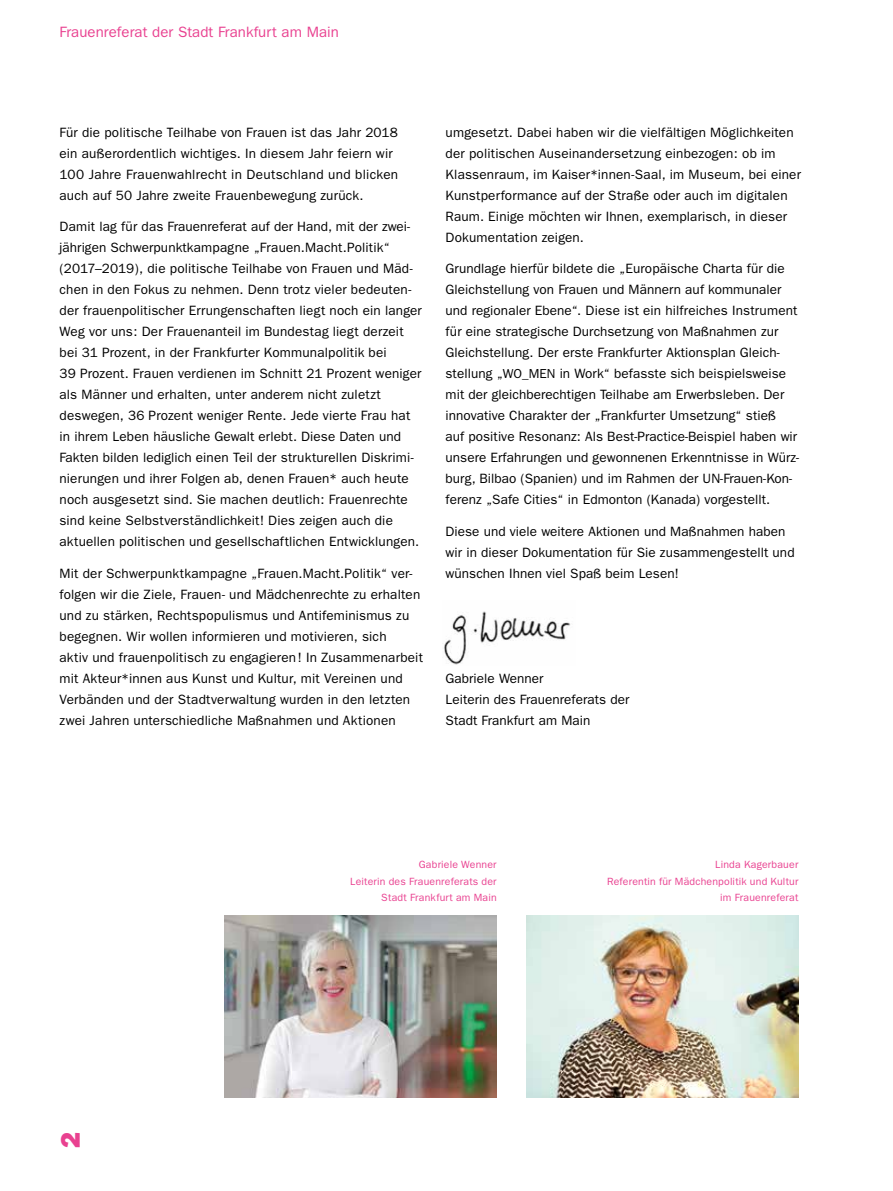
<style>
.page{position:relative;width:893px;height:1191px;background:#fff}
.page>*{position:absolute;margin:0;border:0;box-sizing:border-box;transform-origin:0 0}
.t1{font:800 27px "Franklin Gothic";color:#e94190}
.t2{font:15px "Franklin Gothic";letter-spacing:.005em;color:#e94190}
.t3{font:13.5px/21px "Franklin Gothic";letter-spacing:.01em;color:#000}
.t4{font:10.5px/16.5px "Franklin Gothic";letter-spacing:.015em;color:#e94190;text-align:right}
.s1{font-size:13.05px}
</style>
<div class="page">
<img style="left:444px;top:611px;width:127px;height:54px">
<img style="left:224px;top:915px;width:273px;height:182px">
<img style="left:526px;top:915px;width:272px;height:182px">
<p class="t2" style="left:60px;top:23px;width:281px">Frauenreferat der Stadt Frankfurt am Main</p>
<p class="t3" style="left:60px;top:122px;width:340px">Für die politische Teilhabe von Frauen ist das Jahr 2018 ein außerordentlich wichtiges. In diesem Jahr feiern wir 100 Jahre Frauenwahlrecht in Deutschland und blicken auch auf 50 Jahre zweite Frauenbewegung zurück.</p>
<p class="t3" style="left:60px;top:216px;width:364px">Damit lag für das Frauenreferat auf der Hand, mit der zwei&shy;jährigen Schwerpunktkampagne „Frauen.Macht.Politik“ (2017–2019), die politische Teilhabe von Frauen und Mäd&shy;chen in den Fokus zu nehmen. Denn trotz vieler bedeuten&shy;der frauenpolitischer Errungenschaften liegt noch ein langer Weg vor uns: Der Frauenanteil im Bundestag liegt derzeit bei 31 Prozent, in der Frankfurter Kommunalpolitik bei<br>39 Prozent. Frauen verdienen im Schnitt 21 Prozent weniger als Männer und erhalten, unter anderem nicht zuletzt deswegen, 36 Prozent weniger Rente. Jede vierte Frau hat in ihrem Leben häusliche Gewalt erlebt. Diese Daten und Fakten bilden lediglich einen Teil der strukturellen Diskrimi&shy;nierungen und ihrer Folgen ab, denen Frauen* auch heute noch ausgesetzt sind. Sie machen deutlich: Frauenrechte sind keine Selbstverständlichkeit! Dies zeigen auch die aktuellen politischen und gesellschaftlichen Entwicklungen.</p>
<p class="t3" style="left:60px;top:563px;width:365px">Mit der Schwerpunktkampagne „Frauen.Macht.Politik“ ver&shy;folgen wir die Ziele, Frauen- und Mädchenrechte zu erhalten und zu stärken, Rechtspopulismus und Antifeminismus zu begegnen. Wir wollen informieren und motivieren, sich<br>aktiv und frauenpolitisch zu engagieren! In Zusammenarbeit mit Akteur*innen aus Kunst und Kultur, mit Vereinen und Verbänden und der Stadtverwaltung wurden in den letzten zwei Jahren unterschiedliche Maßnahmen und Aktionen</p>
<p class="t3" style="left:446px;top:122px;width:357px">umgesetzt. Dabei haben wir die vielfältigen Möglichkeiten der politischen Auseinandersetzung einbezogen: ob im Klassenraum, im Kaiser*innen-Saal, im Museum, bei einer Kunstperformance auf der Straße oder auch im digitalen Raum. Einige möchten wir Ihnen, exemplarisch, in dieser Dokumentation zeigen.</p>
<p class="t3" style="left:446px;top:258px;width:355px">Grundlage hierfür bildete die „Europäische Charta für die Gleichstellung von Frauen und Männern auf kommunaler und regionaler Ebene“. Diese ist ein hilfreiches Instrument für eine strategische Durchsetzung von Maßnahmen zur Gleichstellung. Der erste Frankfurter Aktionsplan Gleich&shy;stellung „<span class="s1">WO_MEN</span> in Work“ befasste sich beispielsweise mit der gleichberechtigen Teilhabe am Erwerbsleben. Der innovative Charakter der „Frankfurter Umsetzung“ stieß<br>auf positive Resonanz: Als Best-Practice-Beispiel haben wir unsere Erfahrungen und gewonnenen Erkenntnisse in Würz&shy;burg, Bilbao (Spanien) und im Rahmen der UN-Frauen-Kon&shy;ferenz „Safe Cities“ in Edmonton (Kanada) vorgestellt.</p>
<p class="t3" style="left:446px;top:521px;width:351px">Diese und viele weitere Aktionen und Maßnahmen haben wir in dieser Dokumentation für Sie zusammengestellt und wünschen Ihnen viel Spaß beim Lesen!</p>
<p class="t3" style="left:446px;top:668px;width:185px">Gabriele Wenner<br>Leiterin des Frauenreferats der<br>Stadt Frankfurt am Main</p>
<h1 class="t1" style="left:55px;top:1148px;width:18px;rotate:-90deg">2</h1>
<p class="t4" style="left:350px;top:856px;width:148px">Gabriele Wenner<br>Leiterin des Frauenreferats der<br>Stadt Frankfurt am Main</p>
<p class="t4" style="left:607px;top:856px;width:193px">Linda Kagerbauer<br>Referentin für Mädchenpolitik und Kultur im Frauenreferat</p>
</div>
